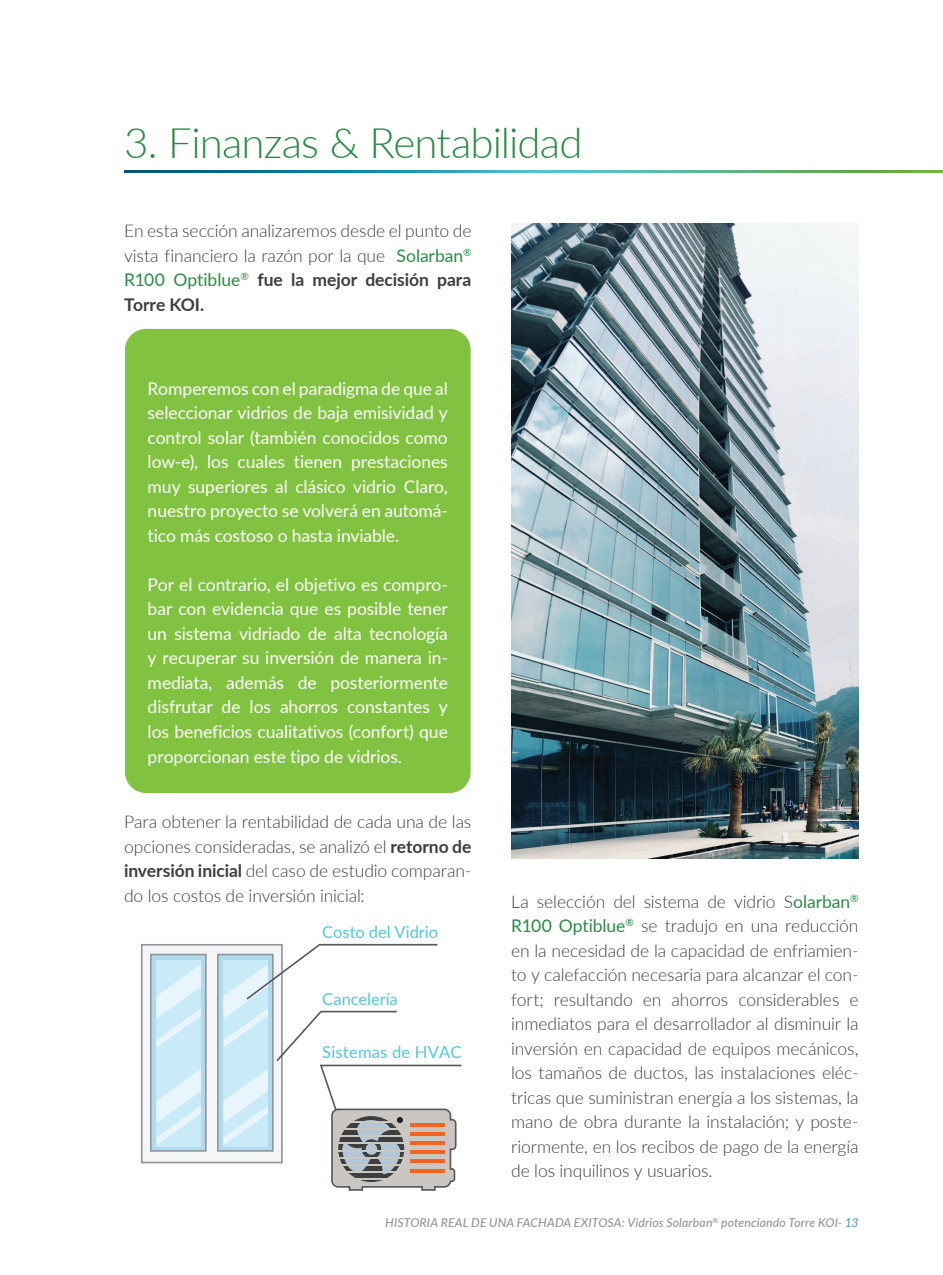
<style>
.page{position:relative;width:943px;height:1275px;background:#fff}
.page>*{position:absolute;margin:0;border:0;box-sizing:border-box;transform-origin:0 0}
.Títulos{font:300 42px "Lato";letter-spacing:-.02em;color:#2a8a45}
.Texto_contenido{font:300 17.5px/24.5px "Lato";letter-spacing:-.005em;color:#3e3e3f;text-align:justify}
.Texto_contenido-2{font:17.5px/24.5px "Lato";letter-spacing:-.005em;color:#fff;text-align:justify}
.t1{font:16.62px "Lato";color:#54c7d9}
.t2{font:italic 500 12.25px "Lato";letter-spacing:.01em;color:#939598}
.s1{font-weight:400;color:#2a8a45}
.s2{font-weight:700}
.s3{color:#649bb8}
</style>
<div class="page">
<img style="left:511px;top:223px;width:347px;height:635px">
<div style="left:125px;top:329px;width:345px;height:464px;background:#81c340;border-radius:21px"></div>
<svg style="left:124px;top:170px;width:819px;height:2px;background:#389d95"></svg>
<div style="left:142px;top:945px;width:140px;height:217px;background:#f4f5f6"></div>
<div style="left:141px;top:944px;width:142px;height:219px;border:2px solid #939598"></div>
<div style="left:151px;top:954px;width:55px;height:197px;background:#b0dbed"></div>
<div style="left:150px;top:954px;width:57px;height:198px;border:2px solid #939598"></div>
<div style="left:156px;top:960px;width:45px;height:186px;background:#c9eaf7"></div>
<svg style="left:156px;top:964px;width:45px;height:84px"></svg>
<svg style="left:156px;top:1069px;width:45px;height:76px"></svg>
<div style="left:218px;top:954px;width:55px;height:197px;background:#b0dbed"></div>
<div style="left:217px;top:954px;width:56px;height:198px;border:2px solid #939598"></div>
<svg style="left:223px;top:943px;width:239px;height:248px"></svg>
<p class="Títulos" style="left:124px;top:114px;width:460px">3. Finanzas &amp; Rentabilidad</p>
<p class="Texto_contenido" style="left:124px;top:218px;width:349px">En esta sección analizaremos desde el punto de vista financiero la razón por la que <span class="s1">Solarban</span><sup>® </sup><span class="s1">R100 Optiblue</span><sup>®</sup> <span class="s2">fue la mejor decisión para Torre KOI.</span></p>
<p class="Texto_contenido-2" style="left:148px;top:376px;width:302px">Romperemos con el paradigma de que al seleccionar vidrios de baja emisividad y control solar (también conocidos como low-e), los cuales tienen prestaciones muy superiores al clásico vidrio Claro, nuestro proyecto se volverá en automá&shy;tico más costoso o hasta inviable.</p>
<p class="Texto_contenido-2" style="left:148px;top:572px;width:302px">Por el contrario, el objetivo es compro&shy;bar con evidencia que es posible tener un sistema vidriado de alta tecnología y recuperar su inversión de manera in&shy;mediata, además de posteriormente disfrutar de los ahorros constantes y los beneficios cualitativos (confort) que proporcionan este tipo de vidrios.</p>
<p class="Texto_contenido" style="left:124px;top:809px;width:349px">Para obtener la rentabilidad de cada una de las opciones consideradas, se analizó el <span class="s2">retorno de inversión inicial</span> del caso de estudio comparan&shy;do los costos de inversión inicial:</p>
<p class="t1" style="left:322px;top:920px;width:117px">Costo del Vidrio</p>
<p class="t1" style="left:322px;top:987px;width:77px">Cancelería</p>
<p class="t1" style="left:322px;top:1040px;width:141px">Sistemas de HVAC</p>
<p class="Texto_contenido" style="left:511px;top:889px;width:349px">La selección del sistema de vidrio S<span class="s1">olarban</span><sup>® </sup><span class="s1">R100 Optiblue</span><sup>®</sup> se tradujo en una reducción en la necesidad de la capacidad de enfriamien&shy;to y calefacción necesaria para alcanzar el con&shy;fort; resultando en ahorros considerables e inmediatos para el desarrollador al disminuir la inversión en capacidad de equipos mecánicos, los tamaños de ductos, las instalaciones eléc&shy;tricas que suministran energía a los sistemas, la mano de obra durante la instalación; y poste&shy;riormente, en los recibos de pago de la energía de los inquilinos y usuarios.</p>
<p class="t2" style="left:385px;top:1213px;width:475px">HISTORIA REAL DE UNA FACHADA EXITOSA: Vidrios Solarban<sup>®</sup> potenciando Torre KOI- <span class="s3">13</span></p>
</div>
